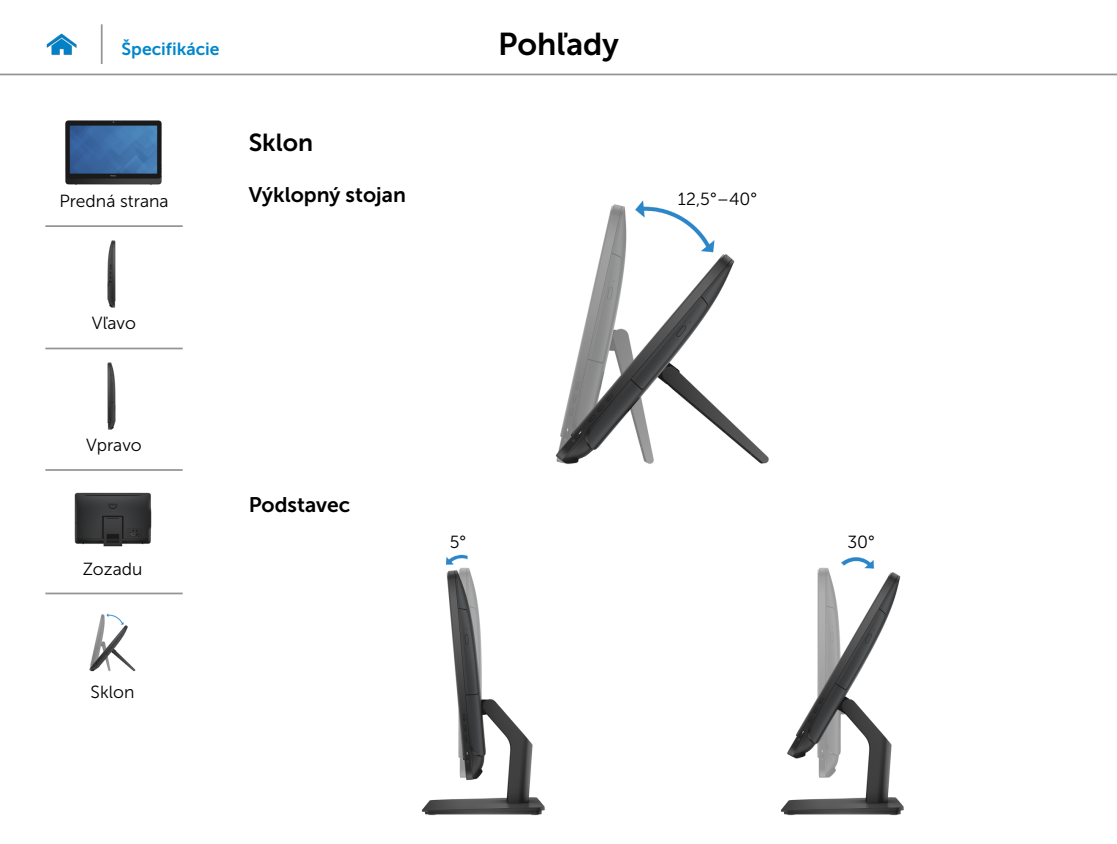
<style>
.page{position:relative;width:1117px;height:844px;background:#fff}
.page>*{position:absolute;margin:0;border:0;box-sizing:border-box;transform-origin:0 0}
.t1{font:31.5px "Museo Sans For Dell 700";color:#000}
.Head2{font:24.5px "Museo Sans For Dell 700";color:#000}
.Table_Head{font:21px "Museo Sans For Dell 700";color:#000}
.Table_Paragraph{font:17.5px "Museo Sans For Dell 300";color:#000}
.t2{font:17.5px "Museo Sans For Dell 700";color:#0087cc}
</style>
<div class="page">
<hr style="left:0;top:74px;width:1116px;height:1px;background:#939598">
<img style="left:46px;top:33px;width:31px;height:23px">
<img style="left:556px;top:200px;width:213px;height:265px">
<img style="left:421px;top:554px;width:124px;height:262px">
<img style="left:780px;top:557px;width:124px;height:259px">
<hr style="left:101px;top:24px;width:2px;height:40px;background:#939598">
<img style="left:65px;top:120px;width:97px;height:65px">
<img style="left:107px;top:240px;width:9px;height:68px">
<img style="left:107px;top:362px;width:9px;height:68px">
<img style="left:74px;top:492px;width:78px;height:55px">
<img style="left:89px;top:613px;width:47px;height:59px">
<hr style="left:45px;top:225px;width:138px;height:2px;background:#939598">
<hr style="left:45px;top:347px;width:138px;height:2px;background:#939598">
<hr style="left:45px;top:469px;width:138px;height:1px;background:#939598">
<hr style="left:45px;top:592px;width:138px;height:2px;background:#939598">
<p class="t2" style="left:122px;top:39px;width:99px">Špecifikácie</p>
<h1 class="t1" style="left:498px;top:26px;width:122px">Pohľady</h1>
<p class="Table_Paragraph" style="left:59px;top:191px;width:111px">Predná strana</p>
<p class="Table_Paragraph" style="left:92px;top:313px;width:46px">Vľavo</p>
<p class="Table_Paragraph" style="left:86px;top:436px;width:57px">Vpravo</p>
<p class="Table_Paragraph" style="left:83px;top:559px;width:61px">Zozadu</p>
<p class="Table_Paragraph" style="left:91px;top:682px;width:45px">Sklon</p>
<p class="Head2" style="left:249px;top:128px;width:66px">Sklon</p>
<p class="Table_Head" style="left:249px;top:183px;width:159px">Výklopný stojan</p>
<p class="Table_Paragraph" style="left:677px;top:189px;width:81px">12,5°–40°</p>
<p class="Table_Head" style="left:249px;top:493px;width:103px">Podstavec</p>
<p class="Table_Paragraph" style="left:449px;top:532px;width:18px">5°</p>
<p class="Table_Paragraph" style="left:847px;top:532px;width:29px">30°</p>
</div>
